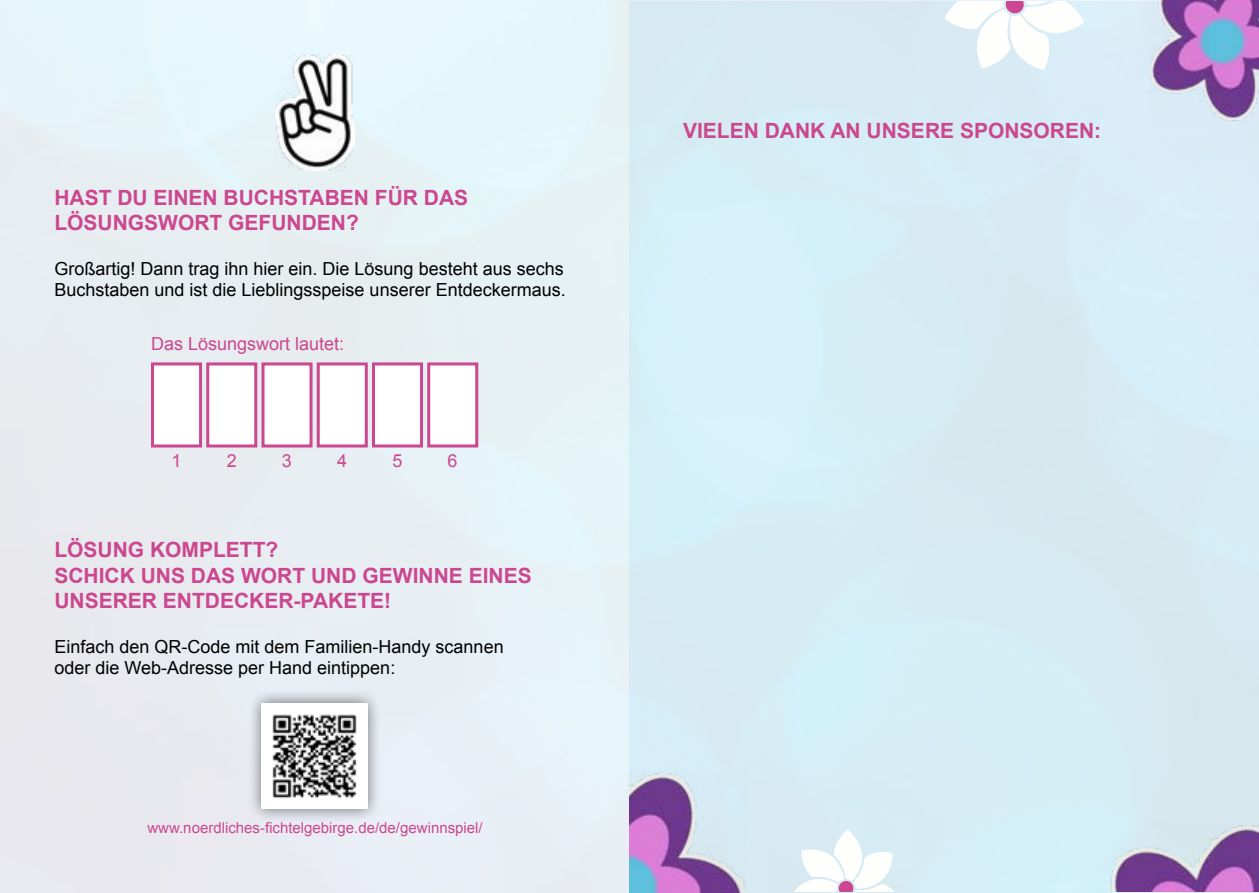
<style>
.page{position:relative;width:1259px;height:893px;background:#fff}
.page>*{position:absolute;margin:0;border:0;box-sizing:border-box;transform-origin:0 0}
.t1{font:700 21px/25.2px "Arial";color:#cb478f}
.t2{font:18px/21.6px "Arial";color:#000}
.t3{font:18px "Arial";color:#cb478f}
.t4{font:15px "Arial";color:#cb478f}
</style>
<div class="page">
<img style="left:0;top:0;width:1150px;height:893px">
<div style="left:151px;top:362px;width:51px;height:85px;background:#fff;border:3px solid #cb478f"></div>
<div style="left:206px;top:362px;width:51px;height:85px;background:#fff;border:3px solid #cb478f"></div>
<div style="left:261px;top:362px;width:51px;height:85px;background:#fff;border:3px solid #cb478f"></div>
<div style="left:317px;top:362px;width:51px;height:85px;background:#fff;border:3px solid #cb478f"></div>
<div style="left:372px;top:362px;width:51px;height:85px;background:#fff;border:3px solid #cb478f"></div>
<div style="left:427px;top:362px;width:51px;height:85px;background:#fff;border:3px solid #cb478f"></div>
<img style="left:275px;top:54px;width:79px;height:116px">
<div style="left:247px;top:689px;width:134px;height:133px;background:#000;opacity:.55"></div>
<img style="left:262px;top:703px;width:105px;height:106px">
<div style="left:629px;top:2px;width:630px;height:891px;background:#d6ecf4"></div>
<svg style="left:944px;top:2px;width:140px;height:68px"></svg>
<svg style="left:794px;top:830px;width:101px;height:62px"></svg>
<img style="left:629px;top:773px;width:116px;height:120px">
<img style="left:1150px;top:0;width:109px;height:121px">
<img style="left:1110px;top:823px;width:149px;height:69px">
<p class="t1" style="left:54px;top:185px;width:415px">HAST DU EINEN BUCHSTABEN FÜR DAS<br>LÖSUNGSWORT GEFUNDEN?</p>
<p class="t2" style="left:54px;top:258px;width:513px">Großartig! Dann trag ihn hier ein. Die Lösung besteht aus sechs<br>Buchstaben und ist die Lieblingsspeise unserer Entdeckermaus.</p>
<p class="t3" style="left:151px;top:332px;width:195px">Das Lösungswort lautet:</p>
<p class="t3" style="left:171px;top:449px;width:12px">1</p>
<p class="t3" style="left:227px;top:449px;width:12px">2</p>
<p class="t3" style="left:282px;top:449px;width:12px">3</p>
<p class="t3" style="left:337px;top:449px;width:12px">4</p>
<p class="t3" style="left:392px;top:449px;width:12px">5</p>
<p class="t3" style="left:448px;top:449px;width:12px">6</p>
<p class="t1" style="left:54px;top:538px;width:479px">LÖSUNG KOMPLETT?<br>SCHICK UNS DAS WORT UND GEWINNE EINES<br>UNSERER ENTDECKER-PAKETE!</p>
<p class="t2" style="left:54px;top:636px;width:451px">Einfach den QR-Code mit dem Familien-Handy scannen oder die Web-Adresse per Hand eintippen:</p>
<p class="t4" style="left:147px;top:818px;width:337px">www.noerdliches-fichtelgebirge.de/de/gewinnspiel/</p>
<p class="t1" style="left:683px;top:118px;width:420px">VIELEN DANK AN UNSERE SPONSOREN:</p>
</div>
